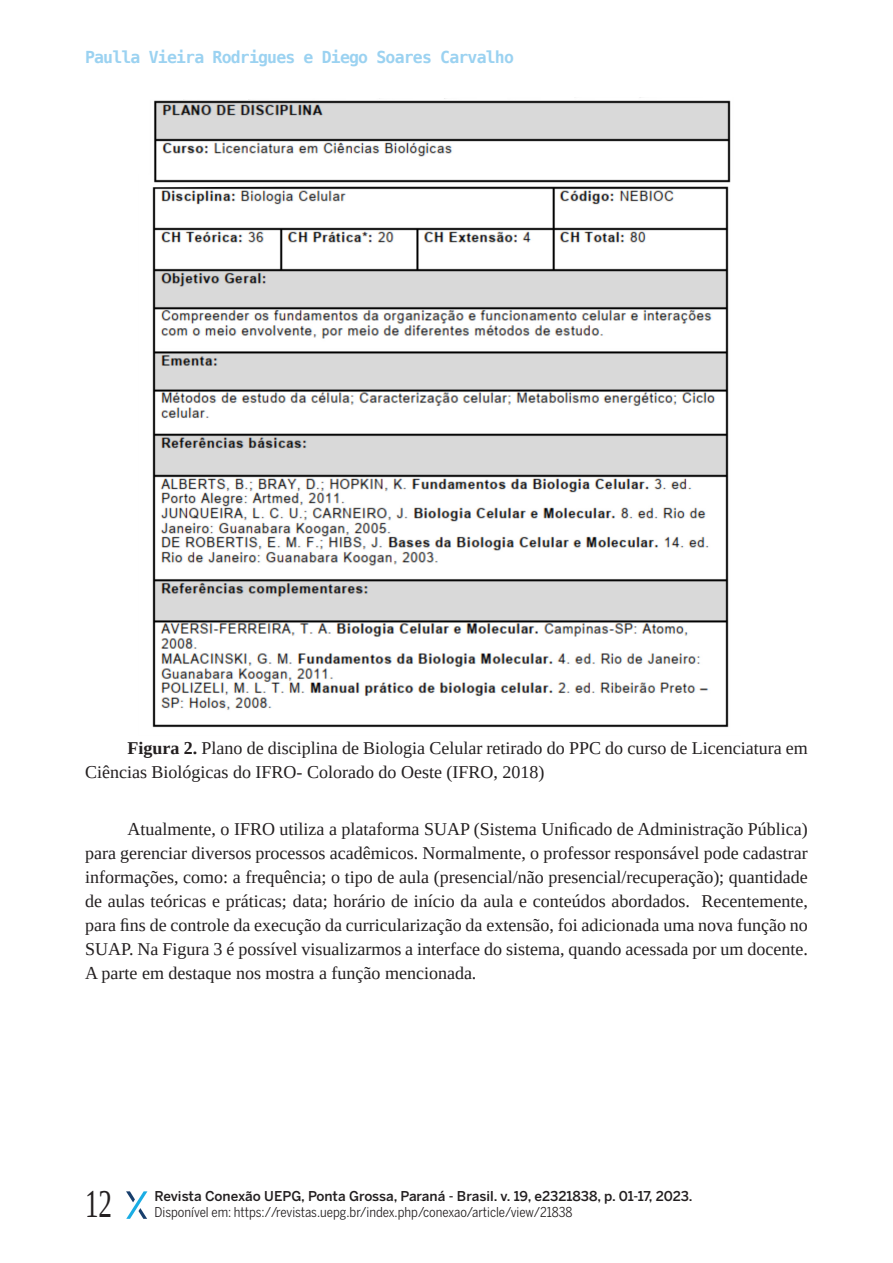
<style>
.page{position:relative;width:893px;height:1263px;background:#fff}
.page>*{position:absolute;margin:0;border:0;box-sizing:border-box;transform-origin:0 0}
.t1{font:39.9px "Liberation Serif";color:#231f20;scale:.68 1}
.TEXTO_ARTIGO{font:18px/24px "Liberation Serif";color:#231f20}
.t2{font:700 16.5px "DejaVu Sans Mono";letter-spacing:-.05em;color:#9bd2f1}
.t3{font:13.5px "Benton Sans Cond";color:#231f20}
.t4{font:500 13.5px "Benton Sans";color:#231f20}
.s1{font-weight:700}
</style>
<div class="page">
<svg style="left:126px;top:1191px;width:21px;height:28px"></svg>
<img style="left:152px;top:98px;width:579px;height:630px">
<p class="t2" style="left:85px;top:45px;width:430px">Paulla Vieira Rodrigues e Diego Soares Carvalho</p>
<p class="TEXTO_ARTIGO" style="left:85px;top:736px;width:724px;text-indent:43px"><span class="s1">Figura 2.</span> Plano de disciplina de Biologia Celular retirado do PPC do curso de Licenciatura em<br>Ciências Biológicas do IFRO- Colorado do Oeste (IFRO, 2018)</p>
<p class="TEXTO_ARTIGO" style="left:85px;top:817px;width:724px;text-align:justify;text-indent:43px">Atualmente, o IFRO utiliza a plataforma SUAP (Sistema Unificado de Administração Pública) para gerenciar diversos processos acadêmicos. Normalmente, o professor responsável pode cadastrar informações, como: a frequência; o tipo de aula (presencial/não presencial/recuperação); quantidade de aulas teóricas e práticas; data; horário de início da aula e conteúdos abordados. Recentemente, para fins de controle da execução da curricularização da extensão, foi adicionada uma nova função no SUAP. Na Figura 3 é possível visualizarmos a interface do sistema, quando acessada por um docente.<br>A parte em destaque nos mostra a função mencionada.</p>
<h1 class="t1" style="left:85px;top:1178px;width:41px">12</h1>
<p class="t4" style="left:155px;top:1188px;width:539px">Revista Conexão UEPG, Ponta Grossa, Paraná - Brasil. v. 19, e2321838, p. 01-17, 2023.</p>
<p class="t3" style="left:155px;top:1205px;width:419px">Disponível em: https://revistas.uepg.br/index.php/conexao/article/view/21838</p>
</div>
